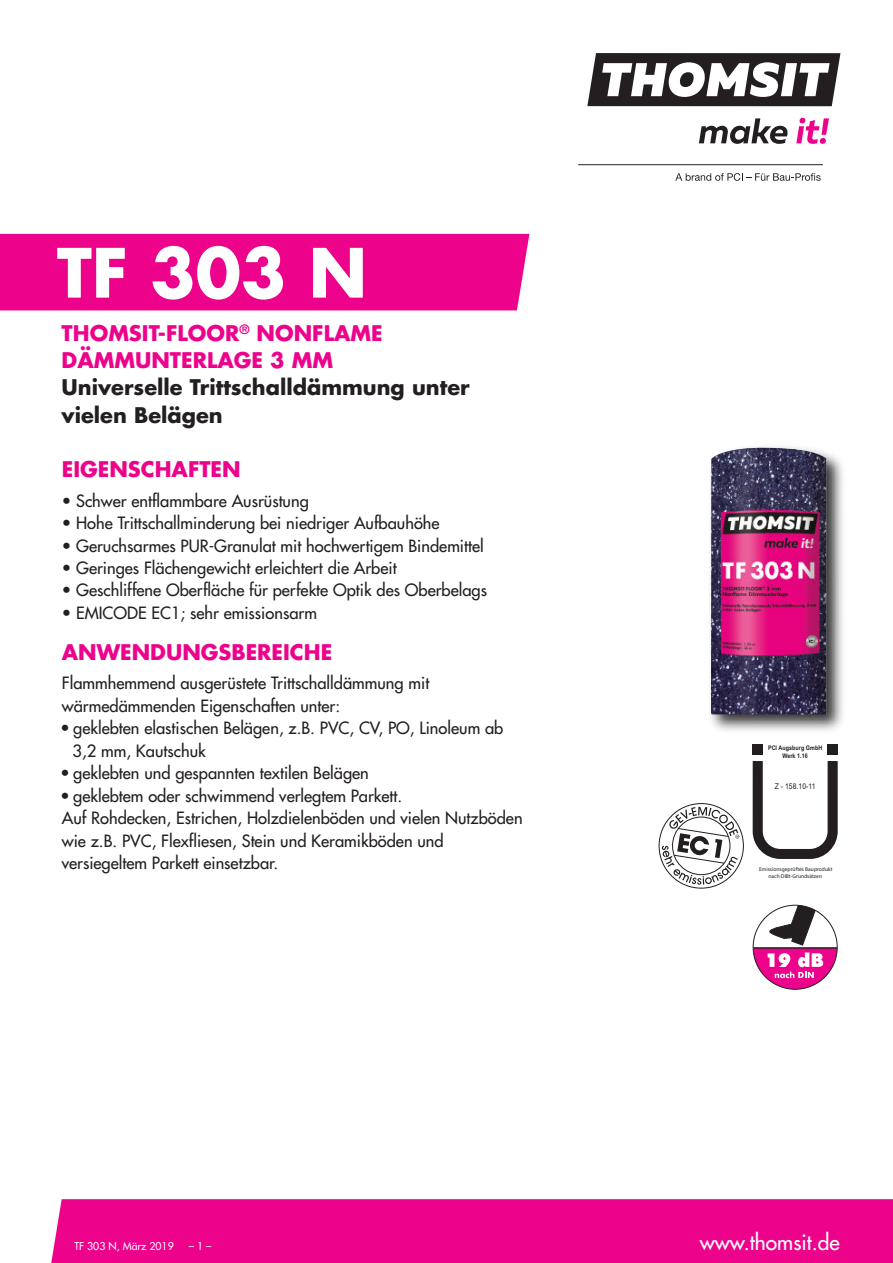
<style>
.page{position:relative;width:893px;height:1263px;background:#fff}
.page>*{position:absolute;margin:0;border:0;box-sizing:border-box;transform-origin:0 0}
.t1{font:700 66px "Futura";color:#fff}
.t2{font:700 21px/27.3px "Futura";color:#ed028c}
.t3{font:700 21px/27.3px "Futura";color:#231f20}
.t4{font:21px "Futura";color:#fff}
.t5{font:16.5px/22.5px "Futura";color:#231f20}
.t6{font:10.5px "Futura";color:#fff}
.t7{font:7.95px "Arial";letter-spacing:.01em;color:#231f20;scale:.85 1}
.t8{font:700 6.3px/7.9px "Arial";letter-spacing:.01em;color:#231f20;text-align:center;scale:.85 1}
.t9{font:5.55px/6.6px "Myriad";color:#231f20;text-align:center}
.s1{font-stretch:condensed}
</style>
<div class="page">
<svg style="left:587px;top:53px;width:253px;height:53px"></svg>
<svg style="left:699px;top:118px;width:89px;height:26px"></svg>
<svg style="left:796px;top:118px;width:33px;height:26px"></svg>
<hr style="left:578px;top:164px;width:245px;height:1px;background:#231f20">
<svg style="left:675px;top:173px;width:146px;height:8px"></svg>
<svg style="left:659px;top:803px;width:85px;height:85px"></svg>
<svg style="left:753px;top:761px;width:85px;height:98px"></svg>
<svg style="left:753px;top:905px;width:84px;height:84px"></svg>
<div style="left:51px;top:1199px;width:842px;height:64px;background:#ed028c"></div>
<div style="left:0;top:234px;width:529px;height:76px;background:#ed028c"></div>
<img style="left:710px;top:446px;width:133px;height:309px">
<img style="left:711px;top:447px;width:115px;height:267px">
<h1 class="t1" style="left:57px;top:243px;width:312px">TF 303 N</h1>
<p class="t2" style="left:62px;top:321px;width:322px">THOMSIT-FLOOR<sup>®</sup> NONFLAME<br>DÄMMUNTERLAGE 3 MM</p>
<p class="t3" style="left:62px;top:376px;width:409px">Universelle Trittschalldämmung unter vielen Belägen</p>
<p class="t2" style="left:62px;top:457px;width:180px">EIGENSCHAFTEN</p>
<p class="t5" style="left:62px;top:490px;width:248px">• Schwer entflammbare Ausrüstung</p>
<p class="t5" style="left:62px;top:513px;width:379px">• Hohe Trittschallminderung bei niedriger Aufbauhöhe</p>
<p class="t5" style="left:62px;top:535px;width:423px">• Geruchsarmes PUR-Granulat mit hochwertigem Bindemittel</p>
<p class="t5" style="left:62px;top:558px;width:336px">• Geringes Flächengewicht erleichtert die Arbeit</p>
<p class="t5" style="left:62px;top:580px;width:427px">• Geschliffene Oberfläche für perfekte Optik des Oberbelags</p>
<p class="t5" style="left:62px;top:603px;width:257px">• EMICODE EC1; sehr emissionsarm</p>
<p class="t2" style="left:62px;top:640px;width:272px">ANWENDUNGSBEREICHE</p>
<p class="t5" style="left:62px;top:673px;width:369px">Flammhemmend ausgerüstete Trittschalldämmung mit wärmedämmenden Eigenschaften unter:</p>
<p class="t5" style="left:72px;top:718px;width:432px;text-indent:-11px"><span class="s1">•</span> geklebten elastischen Belägen, z.B. PVC, CV, PO, Linoleum ab<br>3,2 mm, Kautschuk</p>
<p class="t5" style="left:62px;top:763px;width:308px"><span class="s1">•</span> geklebten und gespannten textilen Belägen</p>
<p class="t5" style="left:62px;top:786px;width:462px"><span class="s1">•</span> geklebtem oder schwimmend verlegtem Parkett.<br>Auf Rohdecken, Estrichen, Holzdielenböden und vielen Nutzböden wie z.B. PVC, Flexfliesen, Stein und Keramikböden und versiegeltem Parkett einsetzbar.</p>
<p class="t8" style="left:768px;top:743px;width:65px">PCI Augsburg GmbH<br>Werk 1.16</p>
<p class="t7" style="left:775px;top:781px;width:49px">Z - 158.10-11</p>
<p class="t9" style="left:759px;top:866px;width:75px">Emissionsgeprüftes Bauprodukt nach DIBt-Grundsätzen</p>
<p class="t6" style="left:74px;top:1241px;width:101px">TF 303 N, März 2019</p>
<p class="t6" style="left:189px;top:1241px;width:24px">–1–</p>
<p class="t4" style="left:700px;top:1232px;width:141px">www.thomsit.de</p>
</div>
